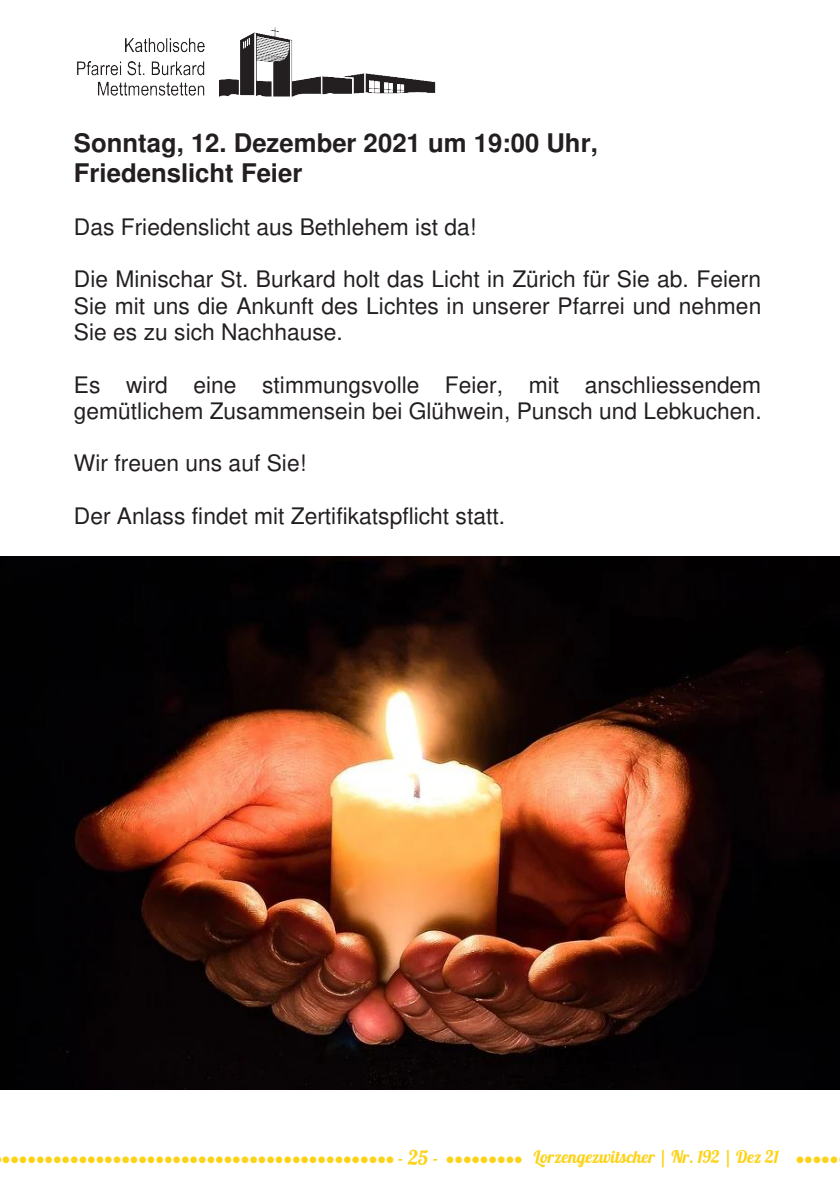
<style>
.page{position:relative;width:840px;height:1191px;background:#fff}
.page>*{position:absolute;margin:0;border:0;box-sizing:border-box;transform-origin:0 0}
.t1{font:700 25.6px/29.4px "Helvetica";color:#231f20}
.t2{font:22.8px/26.2px "Helvetica";color:#231f20;text-align:justify}
.t3{font:20px "WRD EMBED SUB 44";color:#fcd319}
.t4{font:17.2px "WRD EMBED SUB 44";color:#fcd319}
.t5{font:11.4px "Wingdings";color:#fcd319}
</style>
<div class="page">
<img style="left:77px;top:27px;width:359px;height:70px">
<img style="left:0;top:557px;width:839px;height:533px">
<p class="t1" style="left:74px;top:131px;width:525px">Sonntag, 12. Dezember 2021 um 19:00 Uhr,<br>Friedenslicht Feier</p>
<p class="t2" style="left:74px;top:214px;width:403px">Das Friedenslicht aus Bethlehem ist da!</p>
<p class="t2" style="left:74px;top:266px;width:688px">Die Minischar St. Burkard holt das Licht in Zürich für Sie ab. Feiern Sie mit uns die Ankunft des Lichtes in unserer Pfarrei und nehmen Sie es zu sich Nachhause.</p>
<p class="t2" style="left:74px;top:371px;width:689px">Es wird eine stimmungsvolle Feier, mit anschliessendem gemütlichem Zusammensein bei Glühwein, Punsch und Lebkuchen.</p>
<p class="t2" style="left:74px;top:450px;width:233px">Wir freuen uns auf Sie!</p>
<p class="t2" style="left:74px;top:502px;width:432px">Der Anlass findet mit Zertifikatspflicht statt.</p>
<p class="t4" style="left:533px;top:1145px;width:246px">Lorzengezwitscher | Nr. 192 | Dez 21</p>
<p class="t3" style="left:2px;top:1145px;width:837px">⚫⚫⚫⚫⚫⚫⚫⚫⚫⚫⚫⚫⚫⚫⚫⚫⚫⚫⚫⚫⚫⚫⚫⚫⚫⚫⚫⚫⚫⚫⚫⚫⚫⚫⚫⚫⚫⚫⚫⚫⚫⚫⚫⚫⚫⚫ - 25 - ⚫⚫⚫⚫⚫⚫⚫⚫⚫⚫⚫⚫⚫⚫⚫⚫⚫⚫⚫⚫⚫⚫⚫⚫⚫⚫⚫⚫⚫⚫⚫⚫⚫⚫⚫⚫⚫⚫⚫⚫⚫⚫⚫⚫⚫⚫</p>
<p class="t5" style="left:-3px;top:1153px;width:44px">⚫⚫⚫⚫⚫</p>
</div>
